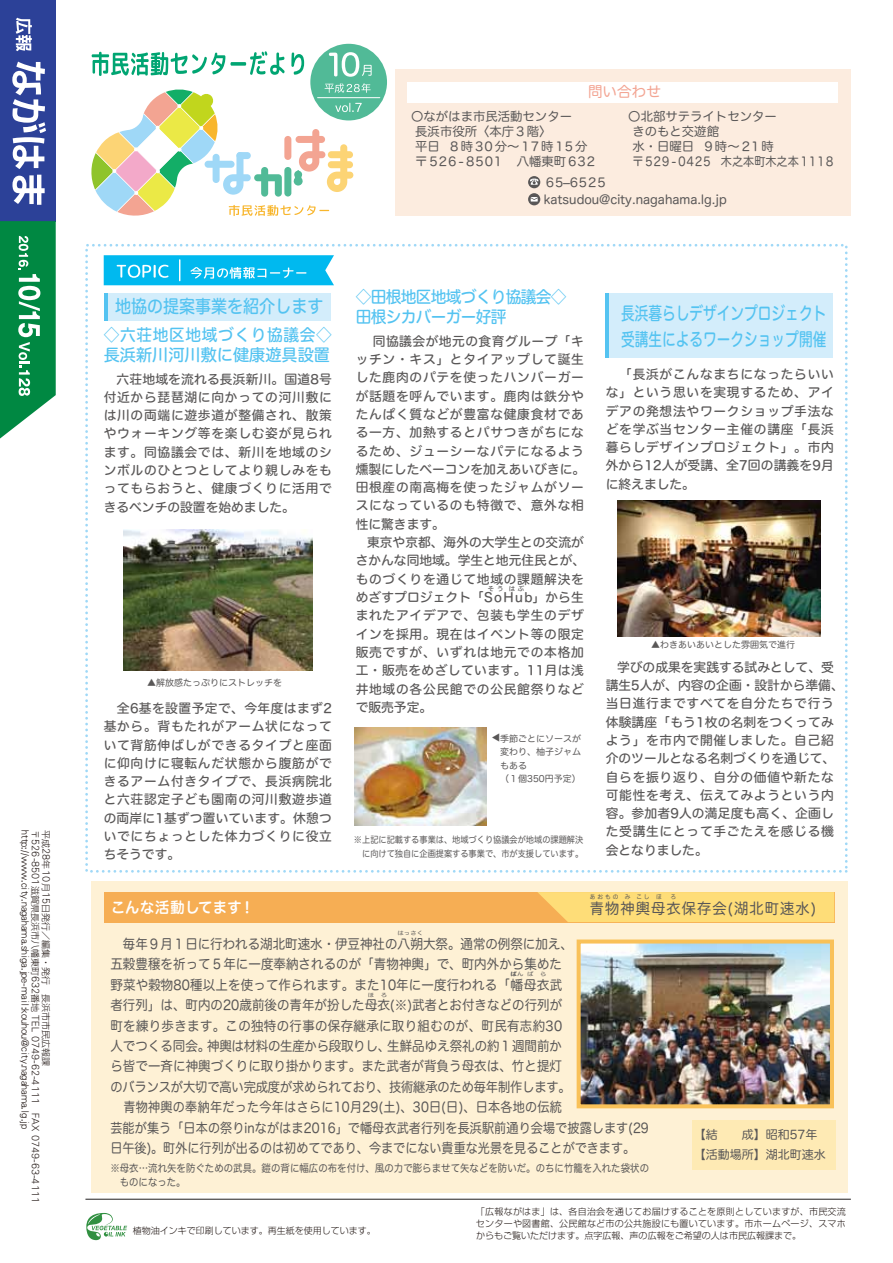
<style>
.page{position:relative;width:893px;height:1263px;background:#fff}
.page>*{position:absolute;margin:0;border:0;box-sizing:border-box;transform-origin:0 0}
.t1{font:18px/25.5px "Hira Maru Std W5";color:#54c3f1;scale:.76 1}
.t2{font:18px "Hira Maru Std W5";color:#54c3f1;scale:.89 1}
.t3{font:16.5px/19.5px "Hira Maru Std W5";color:#54c3f1;scale:.95 1}
.t4{font:16.5px/19.5px "Hira Maru Std W5";letter-spacing:-.045em;color:#54c3f1;scale:.95 1}
.t5{font:15px "Hira Maru Std W4";letter-spacing:.075em;color:#595757;scale:.95 1}
.t6{font:15px "Hira Maru Std W6";letter-spacing:.02em;color:#fff;scale:.95 1}
.t7{font:14.55px "Hira Maru Std W4";color:#f3a492}
.t8{font:13.5px/20.4px "Hira Maru Std W4";letter-spacing:.005em;color:#595757;scale:.92 1}
.t9{font:13.5px "Hira Maru Std W4";letter-spacing:.005em;color:#595757;scale:.9 1}
.t10{font:13.5px "Hira Maru Std W4";letter-spacing:-.015em;color:#595757;scale:.91 1}
.t11{font:13.5px "Hira Maru Std W4";letter-spacing:.025em;color:#595757;scale:.92 1}
.t12{font:12.75px/18.3px "Hira Maru Std W5";letter-spacing:.055em;color:#595757;text-align:justify}
.t13{font:12.75px/18.3px "Hira Maru Std W5";letter-spacing:.015em;color:#595757}
.t14{font:12.45px/14.9px "Hira Maru Std W4";color:#595757}
.t15{font:12px/19.5px "Hira Maru Std W4";color:#595757}
.t16{font:10.8px/10.5px "DF Gothic P Std W3";color:#221815}
.t17{font:10.5px/13.5px "Hira Maru Std W4";letter-spacing:.005em;color:#595757;scale:.9 1}
.t18{font:300 9px/12px "Shin Go Pr 5";color:#221815;text-align:justify}
.t19{font:9px/13.5px "Hira Maru Std W4";color:#595757}
.t20{font:9px/13.5px "Hira Maru Std W4";color:#595757;scale:.91 1}
.t21{font:300 9px "Shin Go Pro";color:#221815}
.t22{font:6.3px "Hira Maru Std W5";color:#595757}
.t23{font:6px "Hira Maru Std W4";letter-spacing:.34em;color:#595757;scale:.95 1}
.t24{font:5.4px "Hira Maru Std W4";color:#595757;scale:1.18 1}
.s1{font-family:"DF Gothic P Std W3";font-weight:400;font-size:10.8px}
.s2{font-family:"UD Shin Go Pro"}
.s3{font-family:"UD Shin Go Pro";font-weight:300;font-size:9px}
.s4{font-family:"Shin Go Pro";font-weight:300;font-size:9px}
</style>
<div class="page">
<div style="left:107px;top:293px;width:224px;height:27px;background:#d3edfb"></div>
<div style="left:0;top:0;width:56px;height:221px;background:#2c4198"></div>
<svg style="left:16px;top:18px;width:16px;height:33px"></svg>
<svg style="left:12px;top:62px;width:34px;height:107px"></svg>
<svg style="left:12px;top:175px;width:33px;height:30px"></svg>
<svg style="left:0;top:221px;width:56px;height:217px"></svg>
<svg style="left:86px;top:1213px;width:41px;height:27px"></svg>
<hr style="left:85px;top:1199px;width:766px;height:1px;background:#211f20">
<svg style="left:104px;top:255px;width:230px;height:30px"></svg>
<div style="left:91px;top:881px;width:757px;height:311px;background:#fef1d5"></div>
<div style="left:85px;top:244px;width:763px;height:629px;border:3px dashed #9fd8f7"></div>
<hr style="left:104px;top:293px;width:4px;height:27px;background:#54c3f1">
<div style="left:608px;top:293px;width:224px;height:65px;background:#d3edfb"></div>
<hr style="left:605px;top:293px;width:4px;height:65px;background:#54c3f1">
<img style="left:582px;top:944px;width:247px;height:159px">
<div style="left:692px;top:1120px;width:143px;height:50px;background:#feeab4"></div>
<svg style="left:92px;top:51px;width:193px;height:25px"></svg>
<svg style="left:291px;top:53px;width:13px;height:22px"></svg>
<div style="left:395px;top:69px;width:455px;height:147px;background:#fcecdf"></div>
<div style="left:407px;top:82px;width:431px;height:21px;background:#fff"></div>
<svg style="left:528px;top:193px;width:12px;height:12px"></svg>
<svg style="left:531px;top:197px;width:7px;height:5px"></svg>
<svg style="left:528px;top:176px;width:12px;height:12px"></svg>
<svg style="left:530px;top:179px;width:8px;height:6px"></svg>
<div style="left:310px;top:44px;width:77px;height:76px;background:#51ba97;border-radius:50%"></div>
<svg style="left:91px;top:83px;width:280px;height:133px"></svg>
<svg style="left:329px;top:52px;width:43px;height:25px"></svg>
<hr style="left:318px;top:97px;width:62px;height:1px;background:#fff">
<div style="left:104px;top:892px;width:730px;height:30px;background:#f6ae54"></div>
<div style="left:538px;top:892px;width:296px;height:30px;background:#fedd78"></div>
<div style="left:577px;top:939px;width:257px;height:169px;border:4px solid #f9c158"></div>
<img style="left:354px;top:727px;width:132px;height:99px">
<img style="left:124px;top:529px;width:188px;height:141px">
<img style="left:618px;top:501px;width:202px;height:135px">
<p class="t21" style="left:53px;top:830px;width:238px;rotate:90deg">平成<span class="s1">28</span>年<span class="s1">10</span>月<span class="s1">15</span>日発行<span class="s2">／</span>編集<span class="s2">・</span>発行 長浜市市民広報課</p>
<p class="t16" style="left:41px;top:830px;width:374px;rotate:90deg"><span class="s3">〒</span>526-8501<span class="s4">滋賀県長浜市八幡東町</span>632<span class="s4">番地</span> TEL 0749-62-4111 FAX 0749-63-4111 http://www.city.nagahama.shiga.jpe-mail:kouhou@city.nagahama.lg.jp</p>
<p class="t7" style="left:588px;top:81px;width:74px">問い合わせ</p>
<p class="t14" style="left:415px;top:109px;width:183px;text-indent:-4px">〇ながはま市民活動センター<br>長浜市役所〈本庁３階〉<br>平日 ８時３０分～１７時１５分〒５２６-８５０１　八幡東町６３２</p>
<p class="t14" style="left:632px;top:109px;width:204px;text-indent:-4px">〇北部サテライトセンター<br>きのもと交遊館<br>水・日曜日 ９時～２１時<br>〒５２９-０４２５　木之本町木之本１１１８</p>
<p class="t14" style="left:527px;top:174px;width:201px;line-height:17.2px">　 ６５-６５２５<br>　 katsudou@city.nagahama.lg.jp</p>
<p class="t4" style="left:356px;top:288px;width:223px">◇田根地区地域づくり協議会◇田根シカバーガー好評</p>
<p class="t12" style="left:356px;top:332px;width:231px;text-indent:17px">同協議会が地元の食育グループ「キッチン・キス」とタイアップして誕生した鹿肉のパテを使ったハンバーガーが話題を呼んでいます。鹿肉は鉄分やたんぱく質などが豊富な健康食材である一方、加熱するとパサつきがちになるため、ジューシーなパテになるよう燻製にしたベーコンを加えあいびきに。田根産の南高梅を使ったジャムがソースになっているのも特徴で、意外な相性に驚きます。</p>
<p class="t12" style="left:356px;top:533px;width:231px;text-indent:11px">東京や京都、海外の大学生との交流がさかんな同地域。学生と地元住民とが、ものづくりを通じて地域の課題解決をめざすプロジェクト「SoHub」から生</p>
<h1 class="t2" style="left:115px;top:293px;width:236px">地協の提案事業を紹介します</h1>
<h1 class="t1" style="left:621px;top:301px;width:272px">長浜暮らしデザインプロジェクト受講生によるワークショップ開催</h1>
<p class="t3" style="left:104px;top:325px;width:242px">◇六荘地区地域づくり協議会◇長浜新川河川敷に健康遊具設置</p>
<p class="t12" style="left:104px;top:370px;width:230px">　六荘地域を流れる長浜新川。国道8号付近から琵琶湖に向かっての河川敷には川の両端に遊歩道が整備され、散策やウォーキング等を楽しむ姿が見られます。同協議会では、新川を地域のシンボルのひとつとしてより親しみをもってもらおうと、健康づくりに活用できるベンチの設置を始めました。</p>
<p class="t12" style="left:606px;top:365px;width:230px">　「長浜がこんなまちになったらいいな」という思いを実現するため、アイデアの発想法やワークショップ手法などを学ぶ当センター主催の講座「長浜暮らしデザインプロジェクト」。市内外から12人が受講、全7回の講義を9月に終えました。</p>
<p class="t22" style="left:488px;top:584px;width:8px">そ</p>
<p class="t22" style="left:497px;top:584px;width:8px">う</p>
<p class="t22" style="left:509px;top:584px;width:8px">は</p>
<p class="t22" style="left:518px;top:584px;width:8px">ぶ</p>
<p class="t12" style="left:356px;top:606px;width:230px">まれたアイデアで、包装も学生のデザインを採用。現在はイベント等の限定販売ですが、いずれは地元での本格加工・販売をめざしています。11月は浅井地域の各公民館での公民館祭りなどで販売予定。</p>
<p class="t19" style="left:651px;top:638px;width:145px">▲わきあいあいとした雰囲気で進行</p>
<p class="t13" style="left:606px;top:658px;width:240px;text-indent:11px">学びの成果を実践する試みとして、受講生5人が、内容の企画・設計から準備、当日進行まですべてを自分たちで行う体験講座「もう1枚の名刺をつくってみよう」を市内で開催しました。自己紹介のツールとなる名刺づくりを通じて、自らを振り返り、自分の価値や新たな可能性を考え、伝えてみようという内容。参加者9人の満足度も高く、企画した受講生にとって手ごたえを感じる機会となりました。</p>
<p class="t19" style="left:147px;top:676px;width:136px">▲解放感たっぷりにストレッチを</p>
<p class="t12" style="left:104px;top:699px;width:230px">　全6基を設置予定で、今年度はまず2基から。背もたれがアーム状になっていて背筋伸ばしができるタイプと座面に仰向けに寝転んだ状態から腹筋ができるアーム付きタイプで、長浜病院北と六荘認定子ども園南の河川敷遊歩道の両岸に1基ずつ置いています。休憩ついでにちょっとした体力づくりに役立ちそうです。</p>
<p class="t19" style="left:489px;top:742px;width:10px;rotate:-90deg">▲</p>
<p class="t19" style="left:491px;top:732px;width:91px;text-indent:9px">季節ごとにソースが　変わり、柚子ジャム　もある<br>　（１個350円予定）</p>
<p class="t20" style="left:354px;top:833px;width:254px">※上記に記載する事業は、地域づくり協議会が地域の課題解決　に向けて独自に企画提案する事業で、市が支援しています。</p>
<p class="t23" style="left:590px;top:892px;width:77px">あおもの み こし ほ</p>
<p class="t23" style="left:670px;top:892px;width:7px">ろ</p>
<p class="t6" style="left:111px;top:896px;width:152px">こんな活動してます！</p>
<p class="t5" style="left:590px;top:897px;width:239px">青物神輿母衣保存会(湖北町速水)</p>
<p class="t24" style="left:398px;top:929px;width:23px">はっさく</p>
<p class="t8" style="left:110px;top:954px;width:493px">五穀豊穣を祈って５年に一度奉納されるのが「青物神輿」で、町内外から集めた野菜や穀物80種以上を使って作られます。また10年に一度行われる「幡母衣武</p>
<p class="t8" style="left:110px;top:934px;width:504px">　毎年９月１日に行われる湖北町速水・伊豆神社の八朔大祭。通常の例祭に加え、</p>
<p class="t24" style="left:510px;top:970px;width:13px">はばん</p>
<p class="t24" style="left:527px;top:970px;width:7px">ば</p>
<p class="t24" style="left:540px;top:970px;width:7px">ら</p>
<p class="t8" style="left:110px;top:995px;width:493px">者行列」は、町内の20歳前後の青年が扮した母衣(※)武者とお付きなどの行列が</p>
<p class="t24" style="left:368px;top:991px;width:7px">ほ</p>
<p class="t24" style="left:381px;top:991px;width:7px">ろ</p>
<p class="t11" style="left:110px;top:1015px;width:492px">町を練り歩きます。この独特の行事の保存継承に取り組むのが、町民有志約30</p>
<p class="t8" style="left:110px;top:1036px;width:492px">人でつくる同会。神輿は材料の生産から段取りし、生鮮品ゆえ祭礼の約１週間前か</p>
<p class="t8" style="left:110px;top:1056px;width:492px">ら皆で一斉に神輿づくりに取り掛かります。また武者が背負う母衣は、竹と提灯</p>
<p class="t10" style="left:110px;top:1077px;width:508px">のバランスが大切で高い完成度が求められており、技術継承のため毎年制作します。</p>
<p class="t9" style="left:123px;top:1097px;width:489px">青物神輿の奉納年だった今年はさらに10月29(土)、30日(日)、日本各地の伝統</p>
<p class="t9" style="left:110px;top:1117px;width:600px">芸能が集う「日本の祭りinながはま2016」で幡母衣武者行列を長浜駅前通り会場で披露します(29</p>
<p class="t9" style="left:110px;top:1138px;width:585px">日午後)。町外に行列が出るのは初めてであり、今までにない貴重な光景を見ることができます。</p>
<p class="t17" style="left:110px;top:1162px;width:600px">※母衣…流れ矢を防ぐための武具。鎧の背に幅広の布を付け、風の力で膨らませて矢などを防いだ。のちに竹籠を入れた袋状の　ものになった。</p>
<p class="t15" style="left:694px;top:1125px;width:133px">【結　　成】昭和57年【活動場所】湖北町速水</p>
<p class="t18" style="left:133px;top:1224px;width:244px">植物油インキで印刷しています。再生紙を使用しています。</p>
<p class="t18" style="left:476px;top:1205px;width:371px">「広報ながはま」は、各自治会を通じてお届けすることを原則としていますが、市民交流センターや図書館、公民館など市の公共施設にも置いています。市ホームページ、スマホからもご覧いただけます。点字広報、声の広報をご希望の人は市民広報課まで。</p>
</div>
